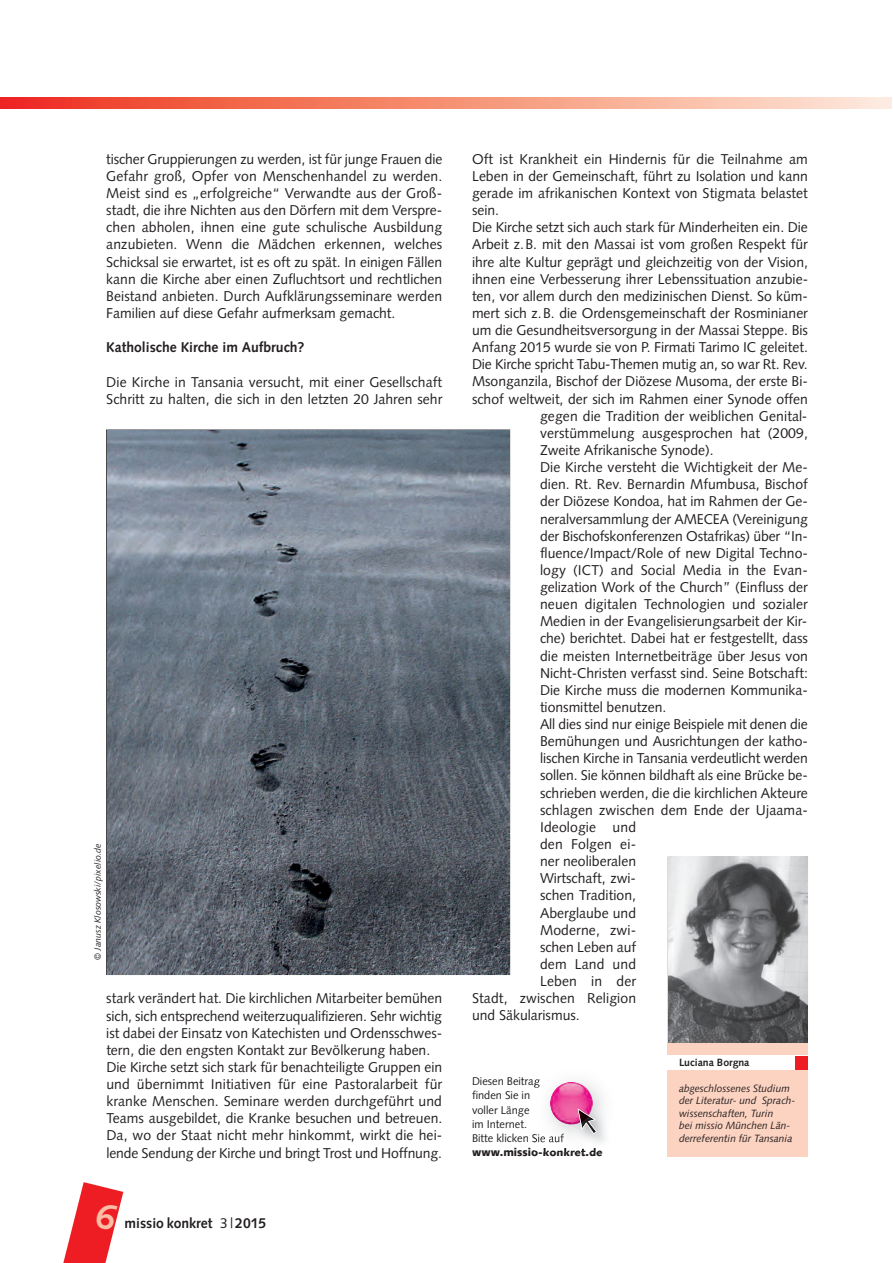
<style>
.page{position:relative;width:893px;height:1263px;background:#fff}
.page>*{position:absolute;margin:0;border:0;box-sizing:border-box;transform-origin:0 0}
.t1{font:14.25px/17.1px "Syntax";color:#231f20}
.t2{font:700 14.25px "Syntax";color:#231f20}
.t3{font:11.25px/14.2px "Syntax";color:#231f20}
.t4{font:900 11.25px "Syntax";color:#231f20}
.t5{font:italic 10.5px/12.6px "Syntax";color:#231f20}
.t6{font:700 10.5px "Syntax";color:#231f20}
.t7{font:italic 9px "Syntax";color:#231f20}
.s1{font-weight:400}
</style>
<div class="page">
<svg style="left:0;top:98px;width:891px;height:10px;background:#f58e77"></svg>
<div style="left:668px;top:857px;width:140px;height:300px;background:#fcd2c0"></div>
<img style="left:668px;top:857px;width:139px;height:185px">
<div style="left:668px;top:1056px;width:140px;height:13px;background:#fff"></div>
<div style="left:795px;top:1056px;width:13px;height:13px;background:#ee1d23"></div>
<img style="left:107px;top:430px;width:402px;height:544px">
<img style="left:535px;top:1081px;width:64px;height:62px">
<img style="left:550px;top:1082px;width:1px;height:42px">
<img style="left:571px;top:1094px;width:34px;height:58px">
<svg style="left:551px;top:1082px;width:46px;height:52px"></svg>
<img style="left:578px;top:1108px;width:19px;height:26px">
<svg style="left:535px;top:1079px;width:5px;height:9px"></svg>
<img style="left:535px;top:1134px;width:22px;height:8px">
<img style="left:535px;top:1148px;width:61px;height:4px">
<svg style="left:63px;top:1182px;width:60px;height:81px"></svg>
<p class="t1" style="left:106px;top:152px;width:338px;text-align:justify">tischer Gruppierungen zu werden, ist für junge Frauen die Gefahr groß, Opfer von Menschenhandel zu werden.<br>Meist sind es „erfolgreiche“ Verwandte aus der Groß&shy;stadt, die ihre Nichten aus den Dörfern mit dem Verspre&shy;chen abholen, ihnen eine gute schulische Ausbildung anzubieten. Wenn die Mädchen erkennen, welches Schicksal sie erwartet, ist es oft zu spät. In einigen Fällen kann die Kirche aber einen Zufluchtsort und rechtlichen Beistand anbieten. Durch Aufklärungsseminare werden Familien auf diese Gefahr aufmerksam gemacht.</p>
<p class="t2" style="left:106px;top:341px;width:200px">Katholische Kirche im Aufbruch?</p>
<p class="t1" style="left:106px;top:374px;width:338px">Die Kirche in Tansania versucht, mit einer Gesellschaft<br>Schritt zu halten, die sich in den letzten 20 Jahren sehr</p>
<p class="t7" style="left:94px;top:960px;width:118px;rotate:-90deg">© Janusz Klosowski/pixelio.de</p>
<p class="t1" style="left:106px;top:991px;width:338px">stark verändert hat. Die kirchlichen Mitarbeiter bemühen sich, sich entsprechend weiterzuqualifizieren. Sehr wichtig ist dabei der Einsatz von Katechisten und Ordensschwes&shy;tern, die den engsten Kontakt zur Bevölkerung haben.<br>Die Kirche setzt sich stark für benachteiligte Gruppen ein und übernimmt Initiativen für eine Pastoralarbeit für kranke Menschen. Seminare werden durchgeführt und Teams ausgebildet, die Kranke besuchen und betreuen.<br>Da, wo der Staat nicht mehr hinkommt, wirkt die hei&shy;lende Sendung der Kirche und bringt Trost und Hoffnung.</p>
<p class="t2" style="left:125px;top:1218px;width:143px">missio konkret <span class="s1">3 |</span> 2015</p>
<p class="t1" style="left:472px;top:152px;width:337px">Oft ist Krankheit ein Hindernis für die Teilnahme am</p>
<p class="t1" style="left:472px;top:169px;width:337px">Leben in der Gemeinschaft, führt zu Isolation und kann</p>
<p class="t1" style="left:472px;top:186px;width:337px">gerade im afrikanischen Kontext von Stigmata belastet</p>
<p class="t1" style="left:472px;top:203px;width:29px">sein.</p>
<p class="t1" style="left:472px;top:220px;width:337px">Die Kirche setzt sich auch stark für Minderheiten ein. Die</p>
<p class="t1" style="left:472px;top:237px;width:337px">Arbeit z.B. mit den Massai ist vom großen Respekt für</p>
<p class="t1" style="left:472px;top:254px;width:337px">ihre alte Kultur geprägt und gleichzeitig von der Vision,</p>
<p class="t1" style="left:472px;top:271px;width:338px">ihnen eine Verbesserung ihrer Lebenssituation anzubie-</p>
<p class="t1" style="left:472px;top:289px;width:337px">ten, vor allem durch den medizinischen Dienst. So küm-</p>
<p class="t1" style="left:472px;top:306px;width:337px">mert sich z.B. die Ordensgemeinschaft der Rosminianer</p>
<p class="t1" style="left:472px;top:323px;width:337px">um die Gesundheitsversorgung in der Massai Steppe. Bis</p>
<p class="t1" style="left:472px;top:340px;width:337px">Anfang 2015 wurde sie von P. Firmati Tarimo IC geleitet.</p>
<p class="t1" style="left:472px;top:357px;width:337px">Die Kirche spricht Tabu-Themen mutig an, so war Rt. Rev.</p>
<p class="t1" style="left:472px;top:374px;width:337px">Msonganzila, Bischof der Diözese Musoma, der erste Bi-</p>
<p class="t1" style="left:472px;top:391px;width:337px">schof weltweit, der sich im Rahmen einer Synode offen</p>
<p class="t1" style="left:540px;top:408px;width:269px">gegen die Tradition der weiblichen Genital-</p>
<p class="t1" style="left:540px;top:426px;width:269px">verstümmelung ausgesprochen hat (2009,</p>
<p class="t1" style="left:540px;top:443px;width:175px">Zweite Afrikanische Synode).</p>
<p class="t1" style="left:540px;top:460px;width:270px">Die Kirche versteht die Wichtigkeit der Me-</p>
<p class="t1" style="left:540px;top:477px;width:269px">dien. Rt. Rev. Bernardin Mfumbusa, Bischof</p>
<p class="t1" style="left:540px;top:494px;width:269px">der Diözese Kondoa, hat im Rahmen der Ge-</p>
<p class="t1" style="left:540px;top:511px;width:269px">neralversammlung der AMECEA (Vereinigung</p>
<p class="t1" style="left:540px;top:528px;width:269px">der Bischofskonferenzen Ostafrikas) über “In-</p>
<p class="t1" style="left:540px;top:546px;width:269px">fluence/Impact/Role of new Digital Techno-</p>
<p class="t1" style="left:540px;top:563px;width:269px">logy (ICT) and Social Media in the Evan-</p>
<p class="t1" style="left:540px;top:580px;width:269px">gelization Work of the Church” (Einfluss der</p>
<p class="t1" style="left:540px;top:597px;width:269px">neuen digitalen Technologien und sozialer</p>
<p class="t1" style="left:540px;top:614px;width:269px">Medien in der Evangelisierungsarbeit der Kir-</p>
<p class="t1" style="left:540px;top:631px;width:269px">che) berichtet. Dabei hat er festgestellt, dass</p>
<p class="t1" style="left:540px;top:648px;width:270px">die meisten Internetbeiträge über Jesus von</p>
<p class="t1" style="left:540px;top:665px;width:269px">Nicht-Christen verfasst sind. Seine Botschaft:</p>
<p class="t1" style="left:540px;top:683px;width:269px">Die Kirche muss die modernen Kommunika-</p>
<p class="t1" style="left:540px;top:700px;width:128px">tionsmittel benutzen.</p>
<p class="t1" style="left:540px;top:717px;width:269px">All dies sind nur einige Beispiele mit denen die</p>
<p class="t1" style="left:540px;top:734px;width:269px">Bemühungen und Ausrichtungen der katho-</p>
<p class="t1" style="left:540px;top:751px;width:269px">lischen Kirche in Tansania verdeutlicht werden</p>
<p class="t1" style="left:540px;top:768px;width:269px">sollen. Sie können bildhaft als eine Brücke be-</p>
<p class="t1" style="left:540px;top:785px;width:269px">schrieben werden, die die kirchlichen Akteure</p>
<p class="t1" style="left:540px;top:802px;width:269px">schlagen zwischen dem Ende der Ujaama-</p>
<p class="t1" style="left:540px;top:820px;width:98px">Ideologie und</p>
<p class="t1" style="left:540px;top:837px;width:98px">den Folgen ei-</p>
<p class="t1" style="left:540px;top:854px;width:98px">ner neoliberalen</p>
<p class="t1" style="left:540px;top:871px;width:98px">Wirtschaft, zwi-</p>
<p class="t1" style="left:540px;top:888px;width:98px">schen Tradition,</p>
<p class="t1" style="left:540px;top:905px;width:98px">Aberglaube und</p>
<p class="t1" style="left:540px;top:922px;width:98px">Moderne, zwi-</p>
<p class="t1" style="left:540px;top:939px;width:98px">schen Leben auf</p>
<p class="t1" style="left:540px;top:957px;width:98px">dem Land und</p>
<p class="t1" style="left:540px;top:974px;width:98px">Leben in der</p>
<p class="t1" style="left:472px;top:991px;width:166px">Stadt, zwischen Religion</p>
<p class="t1" style="left:472px;top:1008px;width:109px">und Säkularismus.</p>
<p class="t6" style="left:679px;top:1058px;width:72px">Luciana Borgna</p>
<p class="t5" style="left:679px;top:1083px;width:118px">abgeschlossenes Studium der Literatur- und Sprach&shy;wissenschaften, Turin<br>bei missio München Län&shy;derreferentin für Tansania</p>
<p class="t3" style="left:472px;top:1075px;width:93px">Diesen Beitrag finden Sie in<br>voller Länge<br>im Internet.<br>Bitte klicken Sie auf</p>
<p class="t4" style="left:472px;top:1148px;width:132px">www.missio-konkret.de</p>
</div>
